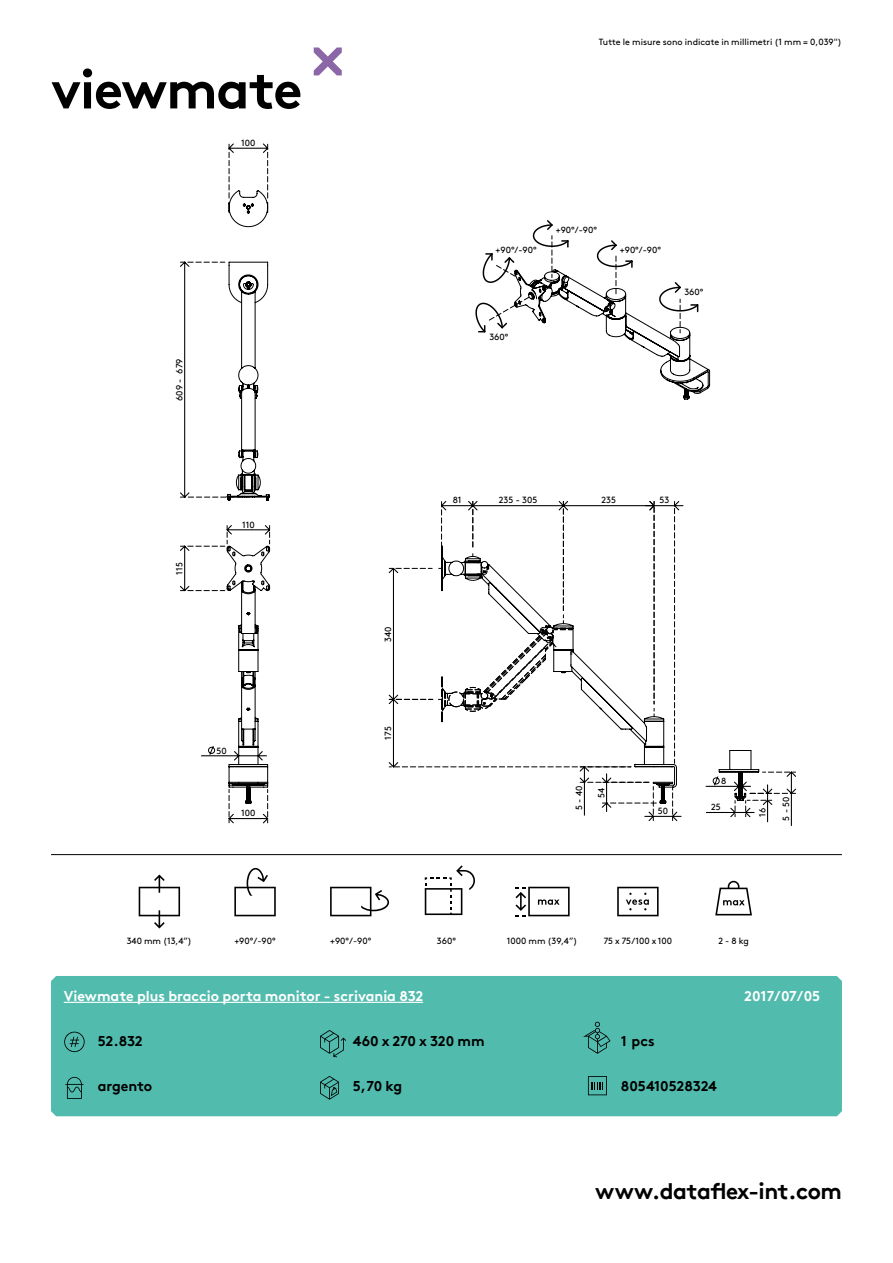
<style>
.page{position:relative;width:893px;height:1263px;background:#fff}
.page>*{position:absolute;margin:0;border:0;box-sizing:border-box;transform-origin:0 0}
.hoofdstuk{font:700 54px "Brown Pro TT";letter-spacing:-.02em;color:#000}
.t1{font:700 22.5px "Brown Pro TT";letter-spacing:-.02em;color:#000}
.body{font:700 14.25px "Brown Pro TT";color:#fff}
.specificaties{font:700 14.25px "Brown Pro TT";color:#000}
.onderschrift{font:9px "Brown";color:#000}
.t2{font:9px "Brown Pro TT Regular Alt";color:#000}
</style>
<div class="page">
<svg style="left:314px;top:47px;width:28px;height:28px"></svg>
<hr style="left:51px;top:854px;width:791px;height:1px;background:#000">
<svg style="left:139px;top:874px;width:41px;height:54px"></svg>
<svg style="left:234px;top:868px;width:42px;height:48px"></svg>
<svg style="left:330px;top:887px;width:59px;height:29px"></svg>
<svg style="left:425px;top:865px;width:50px;height:50px"></svg>
<svg style="left:515px;top:887px;width:55px;height:29px"></svg>
<svg style="left:617px;top:887px;width:42px;height:29px"></svg>
<svg style="left:715px;top:881px;width:37px;height:34px"></svg>
<div style="left:51px;top:976px;width:791px;height:140px;background:#51bbad"></div>
<svg style="left:180px;top:143px;width:617px;height:683px"></svg>
<svg style="left:64px;top:1032px;width:21px;height:20px"></svg>
<svg style="left:65px;top:1077px;width:18px;height:22px"></svg>
<svg style="left:320px;top:1030px;width:26px;height:27px"></svg>
<svg style="left:583px;top:1022px;width:27px;height:32px"></svg>
<svg style="left:320px;top:1076px;width:19px;height:24px"></svg>
<svg style="left:588px;top:1076px;width:19px;height:19px"></svg>
<hr style="left:64px;top:1002px;width:359px;height:1px;background:#fff">
<p class="hoofdstuk" style="left:51px;top:46px;width:253px">viewmate</p>
<p class="t2" style="left:241px;top:136px;width:16px">100</p>
<p class="t2" style="left:172px;top:401px;width:44px;rotate:-90deg">609 - 679</p>
<p class="t2" style="left:172px;top:574px;width:14px;rotate:-90deg">115</p>
<p class="t2" style="left:242px;top:518px;width:14px">110</p>
<p class="t2" style="left:217px;top:743px;width:12px">50</p>
<p class="t2" style="left:241px;top:806px;width:16px">100</p>
<p class="onderschrift" style="left:599px;top:35px;width:245px">Tutte le misure sono indicate in millimetri (1 mm = 0,039")</p>
<p class="t2" style="left:496px;top:243px;width:43px">+90°/-90°</p>
<p class="t2" style="left:556px;top:222px;width:43px">+90°/-90°</p>
<p class="t2" style="left:620px;top:243px;width:43px">+90°/-90°</p>
<p class="t2" style="left:489px;top:330px;width:21px">360°</p>
<p class="t2" style="left:684px;top:285px;width:21px">360°</p>
<p class="t2" style="left:381px;top:641px;width:17px;rotate:-90deg">340</p>
<p class="t2" style="left:381px;top:740px;width:15px;rotate:-90deg">175</p>
<p class="t2" style="left:453px;top:493px;width:10px">81</p>
<p class="t2" style="left:499px;top:493px;width:40px">235 - 305</p>
<p class="t2" style="left:601px;top:493px;width:16px">235</p>
<p class="t2" style="left:659px;top:493px;width:11px">53</p>
<p class="t2" style="left:572px;top:810px;width:26px;rotate:-90deg">5 - 40</p>
<p class="t2" style="left:594px;top:798px;width:12px;rotate:-90deg">54</p>
<p class="t2" style="left:658px;top:804px;width:12px">50</p>
<p class="t2" style="left:721px;top:774px;width:7px">8</p>
<p class="t2" style="left:711px;top:800px;width:11px">25</p>
<p class="t2" style="left:779px;top:821px;width:26px;rotate:-90deg">5 - 50</p>
<p class="t2" style="left:755px;top:817px;width:10px;rotate:-90deg">16</p>
<p class="onderschrift" style="left:127px;top:934px;width:67px">340 mm (13,4”)</p>
<p class="onderschrift" style="left:234px;top:934px;width:43px">+90°/-90°</p>
<p class="onderschrift" style="left:330px;top:934px;width:43px">+90°/-90°</p>
<p class="onderschrift" style="left:437px;top:934px;width:21px">360°</p>
<p class="onderschrift" style="left:507px;top:934px;width:72px">1000 mm (39,4”)</p>
<p class="onderschrift" style="left:604px;top:934px;width:70px">75 x 75/100 x 100</p>
<p class="onderschrift" style="left:718px;top:934px;width:32px">2 - 8 kg</p>
<p class="body" style="left:64px;top:985px;width:361px">Viewmate plus braccio porta monitor - scrivania 832</p>
<p class="body" style="left:744px;top:985px;width:77px">2017/07/05</p>
<p class="specificaties" style="left:98px;top:1029px;width:46px">52.832</p>
<p class="specificaties" style="left:98px;top:1074px;width:56px">argento</p>
<p class="specificaties" style="left:353px;top:1029px;width:133px">460 x 270 x 320 mm</p>
<p class="specificaties" style="left:621px;top:1029px;width:35px">1 pcs</p>
<p class="specificaties" style="left:353px;top:1074px;width:51px">5,70 kg</p>
<p class="specificaties" style="left:621px;top:1074px;width:98px">805410528324</p>
<h2 class="t1" style="left:595px;top:1173px;width:248px">www.dataflex-int.com</h2>
</div>
